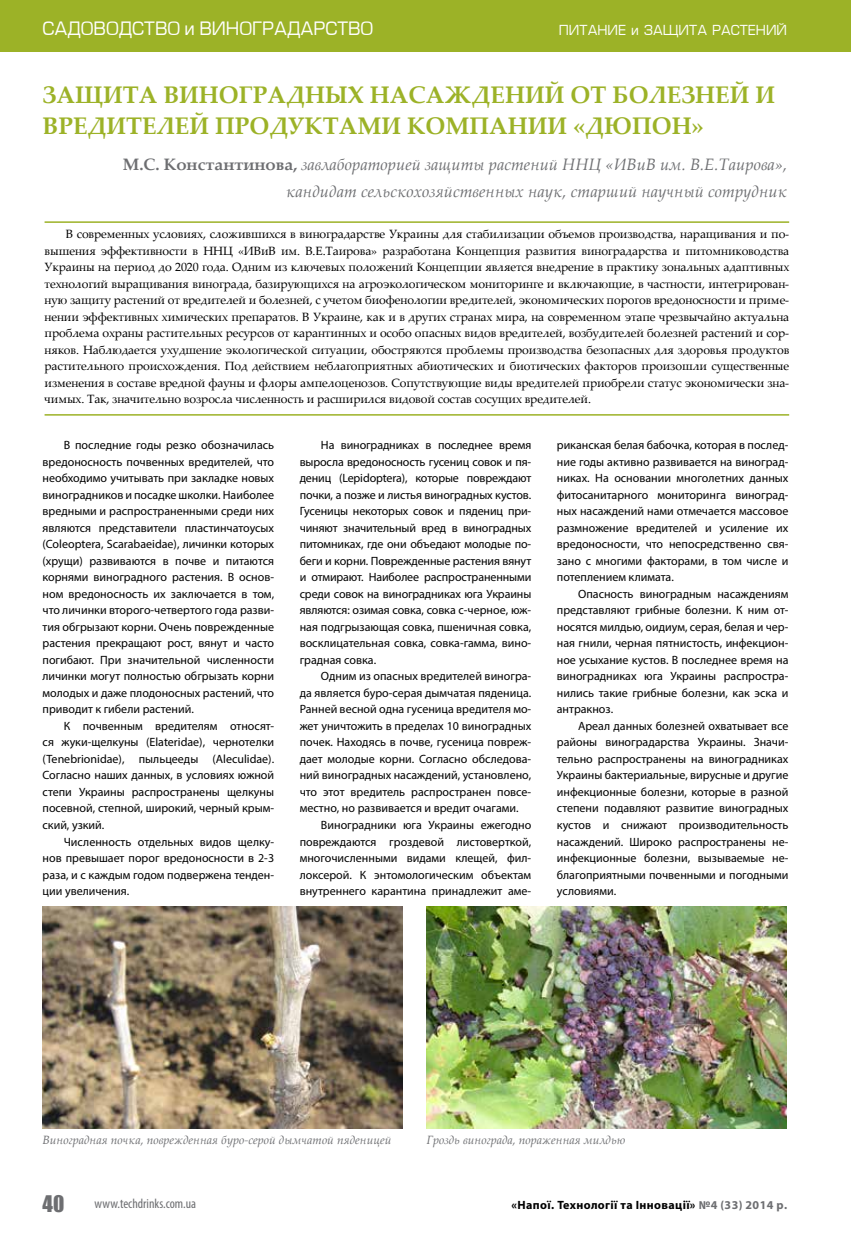
<style>
.page{position:relative;width:851px;height:1234px;background:#fff}
.page>*{position:absolute;margin:0;border:0;box-sizing:border-box;transform-origin:0 0}
.t1{font:700 24px/31.5px "Palatino Linotype";color:#9cb227}
.t2{font:21px "Impact";color:#6d6e71}
.t3{font:18px "Europe Normal";color:#fff}
.t4{font:italic 16.5px/27px "Palatino Linotype";color:#6d6e71;text-align:right}
.t5{font:13.5px "Europe Normal";color:#fff}
.t6{font:condensed 13.5px "Myriad Pro";color:#6d6e71}
.t7{font:12px/16.5px "Myriad Pro";color:#000;text-align:justify}
.t8{font:12px/16.5px "Palatino Linotype";letter-spacing:-.01em;color:#000;text-align:justify}
.t9{font:italic 12px "Palatino Linotype";color:#6d6e71}
.t10{font:700 12px "Myriad Pro";letter-spacing:.03em;color:#000}
.s1{font-weight:700;font-style:normal}
.s2{color:#6d6e71}
</style>
<div class="page">
<div style="left:0;top:0;width:850px;height:51px;background:#9cb227"></div>
<hr style="left:45px;top:221px;width:744px;height:2px;background:#9cb227">
<hr style="left:45px;top:414px;width:744px;height:1px;background:#9cb227">
<img style="left:43px;top:906px;width:360px;height:221px">
<img style="left:426px;top:906px;width:360px;height:221px">
<h3 class="t3" style="left:43px;top:19px;width:332px">Садоводство и виноградарство</h3>
<p class="t5" style="left:558px;top:23px;width:21px">ПИТАНИ</p>
<p class="t5" style="left:618px;top:23px;width:71px">Е и ЗАЩИТА</p>
<p class="t5" style="left:712px;top:23px;width:77px">РАСТЕНИ Й</p>
<h1 class="t1" style="left:43px;top:78px;width:734px">Защита виноградных насаждений от болезней и вредителей продуктами компании «Дюпон»</h1>
<h3 class="t4" style="left:123px;top:150px;width:665px"><span class="s1">М.С. Константинова,</span> завлабораторией защиты растений ННЦ «ИВиВ им. В.Е.Таирова», кандидат сельскохозяйственных наук, старший научный сотрудник</h3>
<p class="t8" style="left:45px;top:225px;width:746px;text-indent:21px">В современных условиях, сложившихся в виноградарстве Украины для стабилизации объемов производства, наращивания и по&shy;вышения эффективности в ННЦ «ИВиВ им. В.Е.Таирова» разработана Концепция развития виноградарства и питомниководства Украины на период до 2020 года. Одним из ключевых положений Концепции является внедрение в практику зональных адаптивных технологий выращивания винограда, базирующихся на агроэкологическом мониторинге и включающие, в частности, интегрирован&shy;ную защиту растений от вредителей и болезней, с учетом биофенологии вредителей, экономических порогов вредоносности и приме&shy;нении эффективных химических препаратов. В Украине, как и в других странах мира, на современном этапе чрезвычайно актуальна проблема охраны растительных ресурсов от карантинных и особо опасных видов вредителей, возбудителей болезней растений и сор&shy;няков. Наблюдается ухудшение экологической ситуации, обостряются проблемы производства безопасных для здоровья продуктов растительного происхождения. Под действием неблагоприятных абиотических и биотических факторов произошли существенные изменения в составе вредной фауны и флоры ампелоценозов. Сопутствующие виды вредителей приобрели статус экономически зна&shy;чимых. Так, значительно возросла численность и расширился видовой состав сосущих вредителей.</p>
<p class="t7" style="left:43px;top:436px;width:233px;text-indent:21px">В последние годы резко обозначилась вредоносность почвенных вредителей, что необходимо учитывать при закладке новых виноградников и посадке школки. Наиболее вредными и распространенными среди них являются представители пластинчатоусых (Coleoptera, Scarabaeidae), личинки которых (хрущи) развиваются в почве и питаются корнями виноградного растения. В основ&shy;ном вредоносность их заключается в том, что личинки второго-четвертого года разви&shy;тия обгрызают корни. Очень поврежденные растения прекращают рост, вянут и часто погибают. При значительной численности личинки могут полностью обгрызать корни молодых и даже плодоносных растений, что приводит к гибели растений.</p>
<p class="t7" style="left:43px;top:717px;width:233px;text-indent:21px">К почвенным вредителям относят&shy;ся жуки-щелкуны (Elateridae), чернотелки (Tenebrionidae), пыльцееды (Alеculidae).<br>Согласно наших данных, в условиях южной степи Украины распространены щелкуны посевной, степной, широкий, черный крым&shy;ский, узкий.</p>
<p class="t7" style="left:43px;top:832px;width:233px;text-indent:21px">Численность отдельных видов щелку&shy;нов превышает порог вредоносности в 2-3 раза, и с каждым годом подвержена тенден&shy;ции увеличения.</p>
<p class="t7" style="left:556px;top:436px;width:233px">риканская белая бабочка, которая в послед&shy;ние годы активно развивается на виноград&shy;никах. На основании многолетних данных фитосанитарного мониторинга виноград&shy;ных насаждений нами отмечается массовое размножение вредителей и усиление их вредоносности, что непосредственно свя&shy;зано с многими факторами, в том числе и потеплением климата.</p>
<p class="t7" style="left:556px;top:585px;width:233px;text-indent:21px">Опасность виноградным насаждениям представляют грибные болезни. К ним от&shy;носятся милдью, оидиум, серая, белая и чер&shy;ная гнили, черная пятнистость, инфекцион&shy;ное усыхание кустов. В последнее время на виноградниках юга Украины распростра&shy;нились такие грибные болезни, как эска и антракноз.</p>
<p class="t7" style="left:556px;top:717px;width:233px;text-indent:21px">Ареал данных болезней охватывает все районы виноградарства Украины. Значи&shy;тельно распространены на виноградниках Украины бактериальные, вирусные и другие инфекционные болезни, которые в разной степени подавляют развитие виноградных кустов и снижают производительность насаждений. Широко распространены не&shy;инфекционные болезни, вызываемые не&shy;благоприятными почвенными и погодными условиями.</p>
<p class="t7" style="left:299px;top:436px;width:233px;text-indent:21px">На виноградниках в последнее время выросла вредоносность гусениц совок и пя&shy;дениц (Lepidoptera), которые повреждают почки, а позже и листья виноградных кустов.<br>Гусеницы некоторых совок и пядениц при&shy;чиняют значительный вред в виноградных питомниках, где они объедают молодые по&shy;беги и корни. Поврежденные растения вянут и отмирают. Наиболее распространенными среди совок на виноградниках юга Украины являются: озимая совка, совка с-черное, юж&shy;ная подгрызающая совка, пшеничная совка, восклицательная совка, совка-гамма, вино&shy;градная совка.</p>
<p class="t7" style="left:299px;top:667px;width:233px;text-indent:21px">Одним из опасных вредителей виногра&shy;да является буро-серая дымчатая пяденица.<br>Ранней весной одна гусеница вредителя мо&shy;жет уничтожить в пределах 10 виноградных почек. Находясь в почве, гусеница повреж&shy;дает молодые корни. Согласно обследова&shy;ний виноградных насаждений, установлено, что этот вредитель распространен повсе&shy;местно, но развивается и вредит очагами.</p>
<p class="t7" style="left:299px;top:816px;width:233px;text-indent:21px">Виноградники юга Украины ежегодно повреждаются гроздевой листоверткой, многочисленными видами клещей, фил&shy;локсерой. К энтомологическим объектам внутреннего карантина принадлежит аме-</p>
<p class="t9" style="left:43px;top:1130px;width:350px">Виноградная почка, поврежденная буро-серой дымчатой пяденицей</p>
<p class="t9" style="left:426px;top:1130px;width:200px">Гроздь винограда, пораженная милдью</p>
<h2 class="t2" style="left:43px;top:1187px;width:23px">40</h2>
<p class="t6" style="left:94px;top:1195px;width:103px">www.techdrinks.com.ua</p>
<p class="t10" style="left:511px;top:1197px;width:277px">«Напої. Технології та Інновації» <span class="s2">№4 (33) 2014 р.</span></p>
</div>
